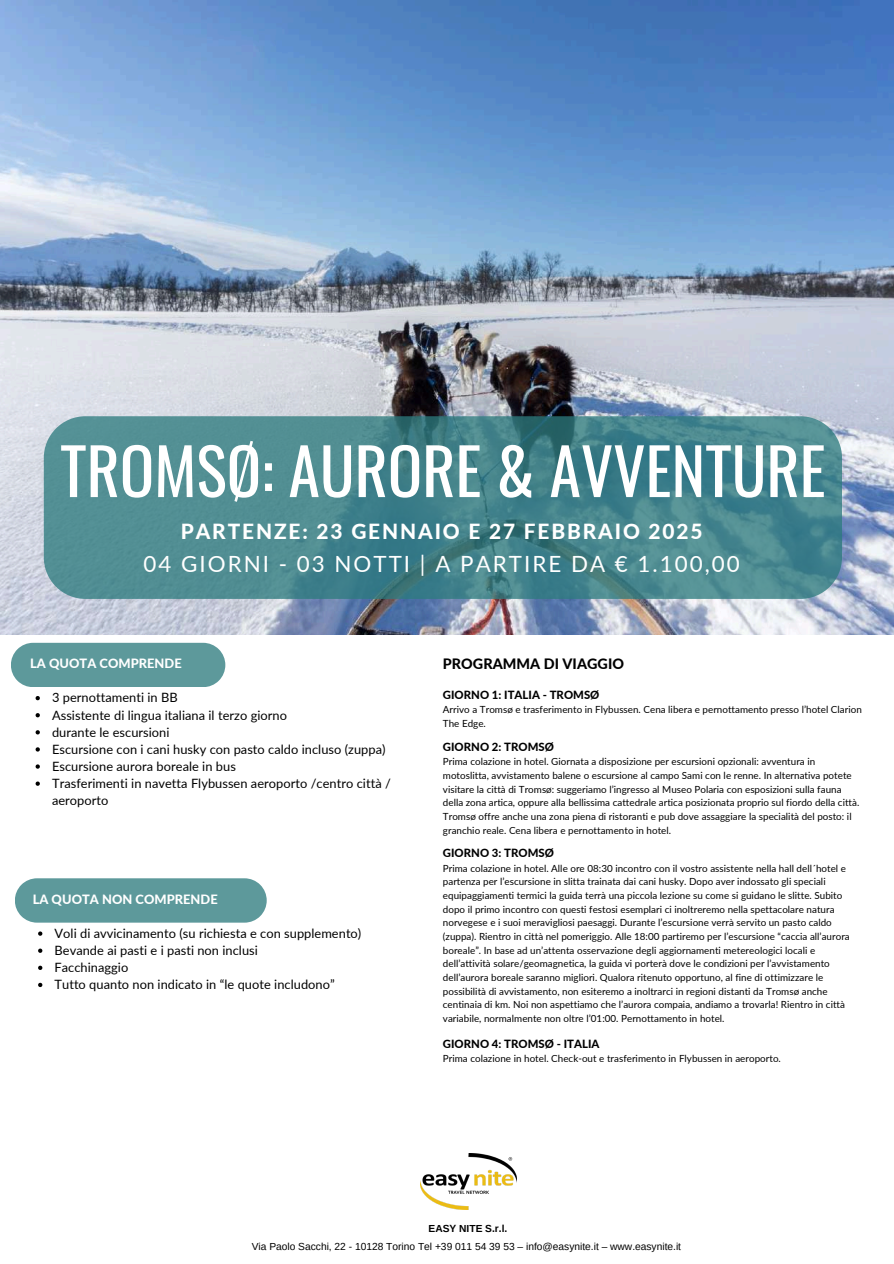
<style>
.page{position:relative;width:894px;height:1264px;background:#fff}
.page>*{position:absolute;margin:0;border:0;box-sizing:border-box;transform-origin:0 0}
.t1{font:63.9px "Oswald";color:#fff}
.t2{font:22.35px "Lato";letter-spacing:.09em;color:#fff}
.t3{font:800 20.85px "Lato";letter-spacing:.09em;color:#fff}
.t4{font:800 14.25px "Lato";letter-spacing:.005em;color:#000}
.t5{font:12.75px/17.1px "Lato";letter-spacing:.005em;color:#000}
.t6{font:800 12.75px "Lato";letter-spacing:.005em;color:#fff}
.t7{font:800 11.25px "Lato";letter-spacing:.005em;color:#000}
.t8{font:10.2px "Arimo";color:#000}
.t9{font:700 10.2px "Arimo";color:#000}
.t10{font:9.75px/13.6px "Lato";letter-spacing:.005em;color:#000}
</style>
<div class="page">
<img style="left:0;top:0;width:893px;height:634px">
<svg style="left:44px;top:416px;width:797px;height:183px;background:#49878e"></svg>
<div style="left:11px;top:642px;width:214px;height:45px;background:#5d999b"></div>
<div style="left:15px;top:878px;width:251px;height:44px;background:#5d999b"></div>
<img style="left:420px;top:1153px;width:96px;height:55px">
<svg style="left:36px;top:696px;width:4px;height:4px"></svg>
<svg style="left:36px;top:713px;width:4px;height:4px"></svg>
<svg style="left:36px;top:730px;width:4px;height:4px"></svg>
<svg style="left:36px;top:747px;width:4px;height:4px"></svg>
<svg style="left:36px;top:764px;width:4px;height:4px"></svg>
<svg style="left:36px;top:781px;width:4px;height:4px"></svg>
<svg style="left:38px;top:931px;width:4px;height:4px"></svg>
<svg style="left:38px;top:948px;width:4px;height:4px"></svg>
<svg style="left:38px;top:965px;width:4px;height:4px"></svg>
<svg style="left:38px;top:982px;width:4px;height:5px"></svg>
<h1 class="t1" style="left:60px;top:421px;width:766px">TROMSØ: AURORE &amp; AVVENTURE</h1>
<h3 class="t3" style="left:181px;top:518px;width:523px">PARTENZE: 23 GENNAIO E 27 FEBBRAIO 2025</h3>
<h2 class="t2" style="left:143px;top:550px;width:597px">04 GIORNI - 03 NOTTI | A PARTIRE DA € 1.100,00</h2>
<h3 class="t6" style="left:30px;top:655px;width:153px">LA QUOTA COMPRENDE</h3>
<p class="t5" style="left:52px;top:689px;width:340px">3 pernottamenti in BB<br>Assistente di lingua italiana il terzo giorno<br>durante le escursioni<br>Escursione con i cani husky con pasto caldo incluso (zuppa)<br>Escursione aurora boreale in bus<br>Trasferimenti in navetta Flybussen aeroporto /centro città / aeroporto</p>
<h3 class="t6" style="left:33px;top:891px;width:186px">LA QUOTA NON COMPRENDE</h3>
<h3 class="t5" style="left:55px;top:924px;width:308px">Voli di avvicinamento (su richiesta e con supplemento)<br>Bevande ai pasti e i pasti non inclusi<br>Facchinaggio<br>Tutto quanto non indicato in “le quote includono”</h3>
<h3 class="t4" style="left:443px;top:655px;width:182px">PROGRAMMA DI VIAGGIO</h3>
<p class="t7" style="left:443px;top:688px;width:158px">GIORNO 1: ITALIA - TROMSØ</p>
<p class="t10" style="left:443px;top:703px;width:420px">Arrivo a Tromsø e trasferimento in Flybussen. Cena libera e pernottamento presso l’hotel Clarion<br>The Edge.</p>
<p class="t7" style="left:443px;top:740px;width:113px">GIORNO 2: TROMSØ</p>
<p class="t10" style="left:443px;top:754px;width:418px">Prima colazione in hotel. Giornata a disposizione per escursioni opzionali: avventura in motoslitta, avvistamento balene o escursione al campo Sami con le renne. In alternativa potete visitare la città di Tromsø: suggeriamo l’ingresso al Museo Polaria con esposizioni sulla fauna della zona artica, oppure alla bellissima cattedrale artica posizionata proprio sul fiordo della città.<br>Tromsø offre anche una zona piena di ristoranti e pub dove assaggiare la specialità del posto: il granchio reale. Cena libera e pernottamento in hotel.</p>
<p class="t7" style="left:443px;top:846px;width:113px">GIORNO 3: TROMSØ</p>
<p class="t10" style="left:443px;top:861px;width:408px">Prima colazione in hotel. Alle ore 08:30 incontro con il vostro assistente nella hall dell´hotel e partenza per l’escursione in slitta trainata dai cani husky. Dopo aver indossato gli speciali equipaggiamenti termici la guida terrà una piccola lezione su come si guidano le slitte. Subito dopo il primo incontro con questi festosi esemplari ci inoltreremo nella spettacolare natura norvegese e i suoi meravigliosi paesaggi. Durante l’escursione verrà servito un pasto caldo (zuppa). Rientro in città nel pomeriggio. Alle 18:00 partiremo per l’escursione “caccia all’aurora boreale”. In base ad un’attenta osservazione degli aggiornamenti metereologici locali e dell’attività solare/geomagnetica, la guida vi porterà dove le condizioni per l’avvistamento dell’aurora boreale saranno migliori. Qualora ritenuto opportuno, al fine di ottimizzare le possibilità di avvistamento, non esiteremo a inoltrarci in regioni distanti da Tromsø anche centinaia di km. Noi non aspettiamo che l’aurora compaia, andiamo a trovarla! Rientro in città variabile, normalmente non oltre l’01:00. Pernottamento in hotel.</p>
<p class="t7" style="left:443px;top:1036px;width:158px">GIORNO 4: TROMSØ - ITALIA</p>
<p class="t10" style="left:443px;top:1051px;width:339px">Prima colazione in hotel. Check-out e trasferimento in Flybussen in aeroporto.</p>
<p class="t9" style="left:428px;top:1223px;width:80px">EASY NITE S.r.l.</p>
<p class="t8" style="left:252px;top:1240px;width:430px">Via Paolo Sacchi, 22 - 10128 Torino Tel +39 011 54 39 53 – info@easynite.it – www.easynite.it</p>
</div>
